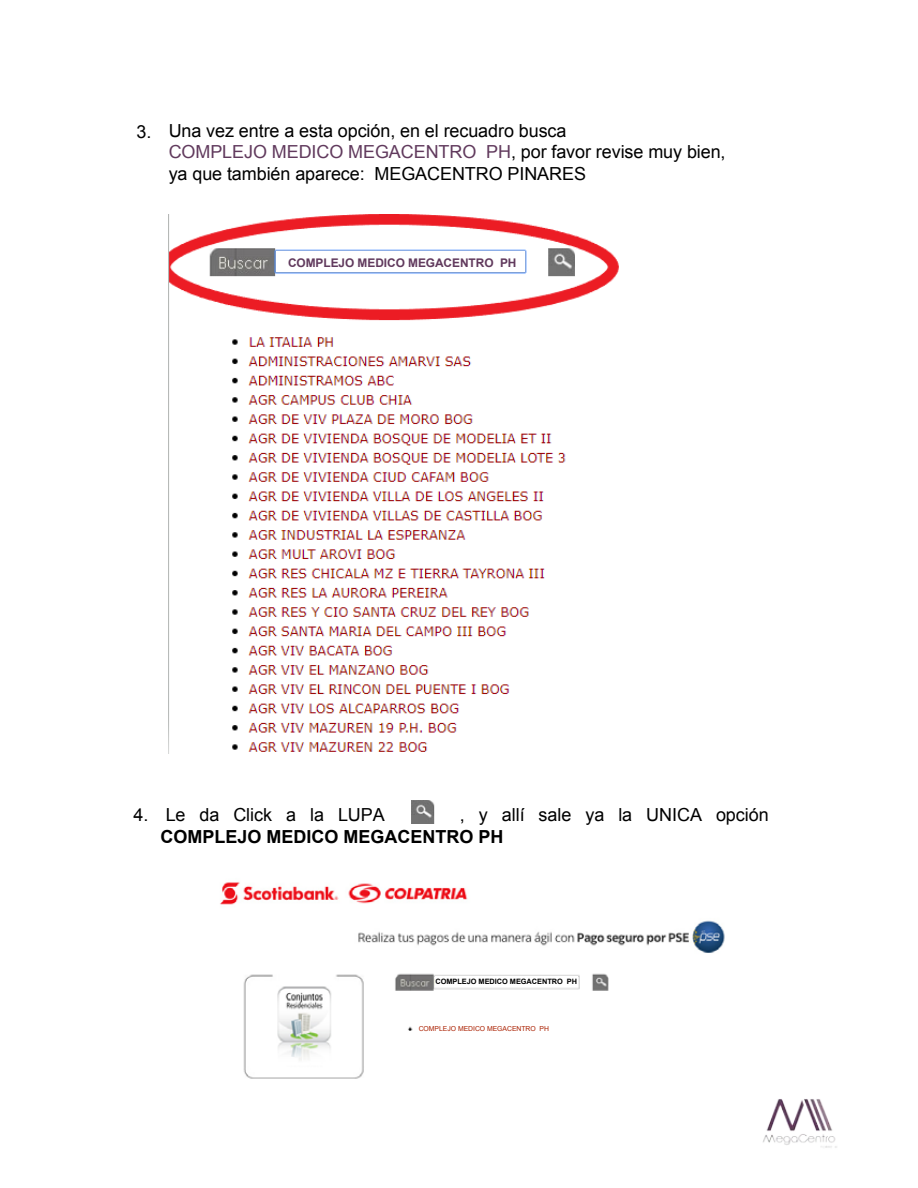
<style>
.page{position:relative;width:918px;height:1188px;background:#fff}
.page>*{position:absolute;margin:0;border:0;box-sizing:border-box;transform-origin:0 0}
.t1{font:18px/21.6px "Arial";letter-spacing:-.005em;color:#000}
.t2{font:700 18px "Arial";color:#000}
.t3{font:700 11.85px "Arial";letter-spacing:-.005em;color:#613a5d}
.t4{font:700 7.35px "Arial";letter-spacing:-.005em;color:#000}
.t5{font:6.9px "Arial";letter-spacing:-.005em;color:#aa2000}
.s1{color:#613a5d}
</style>
<div class="page">
<img style="left:169px;top:215px;width:450px;height:537px">
<img style="left:763px;top:1099px;width:74px;height:49px">
<img style="left:411px;top:800px;width:24px;height:23px">
<div style="left:276px;top:252px;width:249px;height:20px;background:#fff"></div>
<img style="left:220px;top:882px;width:505px;height:197px">
<div style="left:436px;top:976px;width:142px;height:11px;background:#fff"></div>
<div style="left:419px;top:1023px;width:132px;height:12px;background:#fff"></div>
<p class="t1" style="left:137px;top:121px;width:16px">3.</p>
<p class="t1" style="left:169px;top:120px;width:558px">Una vez entre a esta opción, en el recuadro busca<br><span class="s1">COMPLEJO MEDICO MEGACENTRO PH</span>, por favor revise muy bien, ya que también aparece: MEGACENTRO PINARES</p>
<p class="t3" style="left:288px;top:255px;width:230px">COMPLEJO MEDICO MEGACENTRO PH</p>
<p class="t1" style="left:134px;top:804px;width:16px">4.</p>
<p class="t1" style="left:460px;top:804px;width:311px">, y allí sale ya la UNICA opción</p>
<p class="t2" style="left:161px;top:825px;width:345px">COMPLEJO MEDICO MEGACENTRO PH</p>
<p class="t1" style="left:166px;top:804px;width:221px">Le da Click a la LUPA</p>
<p class="t4" style="left:436px;top:976px;width:143px">COMPLEJO MEDICO MEGACENTRO PH</p>
<p class="t5" style="left:419px;top:1024px;width:132px">COMPLEJO MEDICO MEGACENTRO PH</p>
</div>
